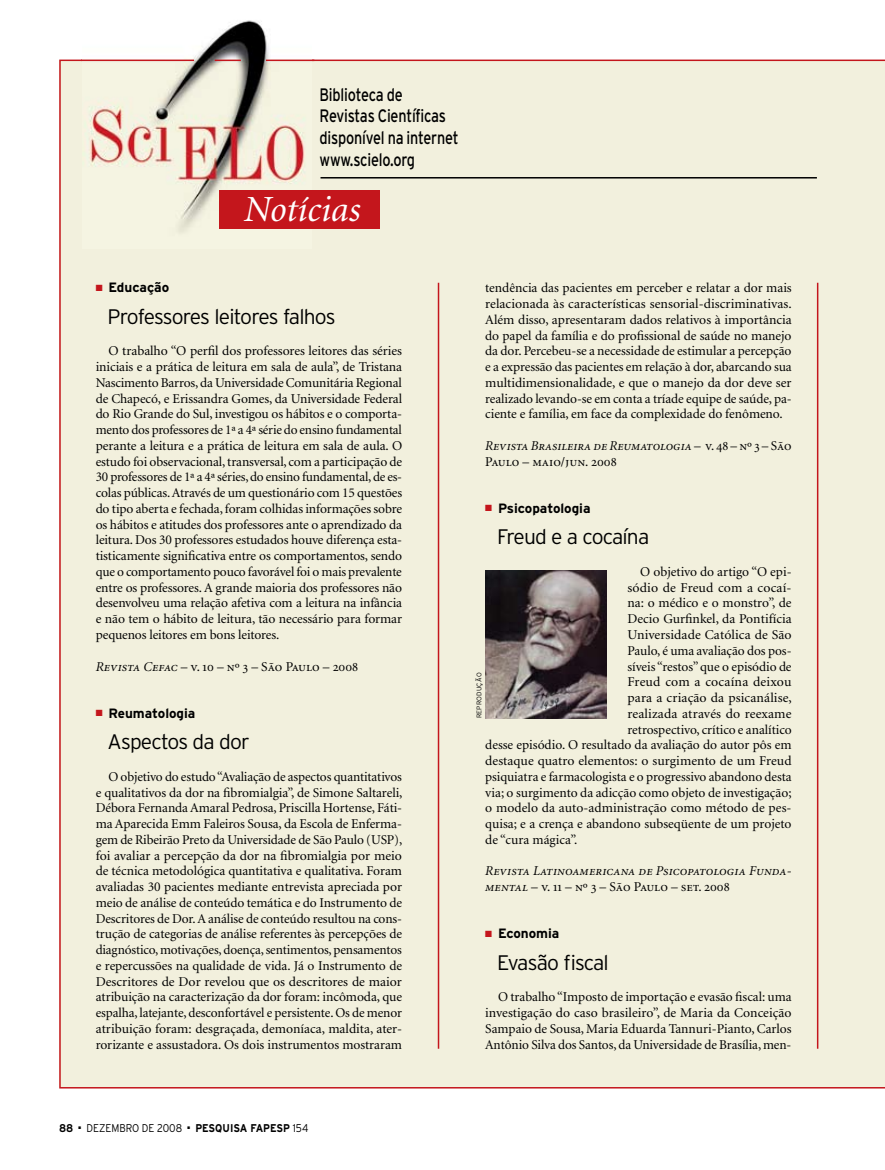
<style>
.page{position:relative;width:885px;height:1170px;background:#fff}
.page>*{position:absolute;margin:0;border:0;box-sizing:border-box;transform-origin:0 0}
.t1{font:italic 36.9px "Minion";color:#fff}
.t2{font:300 21px "Interstate";letter-spacing:-.04em;color:#000}
.t3{font:18px/21.6px "Interstate";letter-spacing:-.015em;color:#000;scale:.8 1}
.t4{font:13.5px/15.8px "Minion";color:#000;text-align:justify}
.t5{font:13.5px "Minion Italic SC";letter-spacing:-.005em;color:#000}
.t6{font:13.5px "Minion Regular SC";color:#000}
.t7{font:700 13.5px "Interstate";color:#000}
.t8{font:700 11.25px "Interstate";color:#000;scale:.9 1}
.t9{font:300 11.25px "Interstate";color:#000;scale:.9 1}
.t10{font:300 6.75px "Interstate";letter-spacing:.025em;color:#000}
.s1{color:#c4161c}
.s2{font-family:"Minion Italic SC"}
.s3{font-family:"Minion Regular SC"}
.s4{font-weight:300}
</style>
<div class="page">
<div style="left:59px;top:60px;width:825px;height:1028px;background:#f2f0dd"></div>
<img style="left:82px;top:20px;width:230px;height:229px">
<hr style="left:81px;top:60px;width:113px;height:1px;background:#c4161c">
<hr style="left:266px;top:60px;width:48px;height:1px;background:#c4161c">
<svg style="left:215px;top:60px;width:26px;height:1px"></svg>
<div style="left:219px;top:190px;width:161px;height:39px;background:#c4161c"></div>
<hr style="left:320px;top:177px;width:496px;height:1px;background:#000">
<img style="left:485px;top:570px;width:121px;height:148px">
<hr style="left:437px;top:283px;width:2px;height:765px;background:#c4161c">
<hr style="left:816px;top:283px;width:2px;height:765px;background:#c4161c">
<h3 class="t3" style="left:319px;top:83px;width:175px">Biblioteca de<br>Revistas Científicas disponível na internet www.scielo.org</h3>
<h1 class="t1" style="left:243px;top:191px;width:118px">Notícias</h1>
<p class="t7" style="left:96px;top:280px;width:75px"><span class="s1">■</span> Educação</p>
<h2 class="t2" style="left:108px;top:304px;width:229px">Professores leitores falhos</h2>
<p class="t4" style="left:96px;top:343px;width:308px;text-indent:13px">O trabalho “O perfil dos professores leitores das séries iniciais e a prática de leitura em sala de aula”, de Tristana Nascimento Barros, da Universidade Comunitária Regional de Chapecó, e Erissandra Gomes, da Universidade Federal do Rio Grande do Sul, investigou os hábitos e o comporta&shy;mento dos professores de 1ª a 4ª série do ensino fundamental perante a leitura e a prática de leitura em sala de aula. O estudo foi observacional, transversal, com a participação de 30 professores de 1ª a 4ª séries, do ensino fundamental, de es&shy;colas públicas. Através de um questionário com 15 questões do tipo aberta e fechada, foram colhidas informações sobre os hábitos e atitudes dos professores ante o aprendizado da leitura. Dos 30 professores estudados houve diferença esta&shy;tisticamente significativa entre os comportamentos, sendo que o comportamento pouco favorável foi o mais prevalente entre os professores. A grande maioria dos professores não desenvolveu uma relação afetiva com a leitura na infância e não tem o hábito de leitura, tão necessário para formar pequenos leitores em bons leitores.</p>
<p class="t6" style="left:96px;top:659px;width:264px"><span class="s2">Revista Cefac</span> – v. 10 – nº 3 – São Paulo – 2008</p>
<p class="t7" style="left:96px;top:705px;width:101px"><span class="s1">■</span> Reumatologia</p>
<h2 class="t2" style="left:108px;top:730px;width:143px">Aspectos da dor</h2>
<p class="t4" style="left:96px;top:769px;width:308px;text-indent:13px">O objetivo do estudo “Avaliação de aspectos quantitativos e qualitativos da dor na fibromialgia”, de Simone Saltareli, Débora Fernanda Amaral Pedrosa, Priscilla Hortense, Fáti&shy;ma Aparecida Emm Faleiros Sousa, da Escola de Enferma&shy;gem de Ribeirão Preto da Universidade de São Paulo (USP), foi avaliar a percepção da dor na fibromialgia por meio de técnica metodológica quantitativa e qualitativa. Foram avaliadas 30 pacientes mediante entrevista apreciada por meio de análise de conteúdo temática e do Instrumento de Descritores de Dor. A análise de conteúdo resultou na cons&shy;trução de categorias de análise referentes às percepções de diagnóstico, motivações, doença, sentimentos, pensamentos e repercussões na qualidade de vida. Já o Instrumento de Descritores de Dor revelou que os descritores de maior atribuição na caracterização da dor foram: incômoda, que espalha, latejante, desconfortável e persistente. Os de menor atribuição foram: desgraçada, demoníaca, maldita, ater&shy;rorizante e assustadora. Os dois instrumentos mostraram</p>
<p class="t4" style="left:485px;top:280px;width:308px">tendência das pacientes em perceber e relatar a dor mais relacionada às características sensorial-discriminativas.<br>Além disso, apresentaram dados relativos à importância do papel da família e do profissional de saúde no manejo da dor. Percebeu-se a necessidade de estimular a percepção e a expressão das pacientes em relação à dor, abarcando sua multidimensionalidade, e que o manejo da dor deve ser realizado levando-se em conta a tríade equipe de saúde, pa&shy;ciente e família, em face da complexidade do fenômeno.</p>
<p class="t5" style="left:485px;top:439px;width:308px">Revista Brasileira de Reumatologia <span class="s3">– v. 48 – nº 3 – São</span></p>
<p class="t6" style="left:485px;top:454px;width:133px">Paulo – maio/jun. 2008</p>
<p class="t7" style="left:485px;top:500px;width:107px"><span class="s1">■</span> Psicopatologia</p>
<h2 class="t2" style="left:497px;top:525px;width:154px">Freud e a cocaína</h2>
<p class="t4" style="left:640px;top:564px;width:153px">O objetivo do artigo “O epi-</p>
<p class="t4" style="left:627px;top:580px;width:166px">sódio de Freud com a cocaí-</p>
<p class="t4" style="left:627px;top:595px;width:166px">na: o médico e o monstro”, de</p>
<p class="t4" style="left:627px;top:611px;width:165px">Decio Gurfinkel, da Pontifícia</p>
<p class="t4" style="left:627px;top:627px;width:166px">Universidade Católica de São</p>
<p class="t4" style="left:627px;top:643px;width:165px">Paulo, é uma avaliação dos pos-</p>
<p class="t4" style="left:627px;top:658px;width:165px">síveis “restos” que o episódio de</p>
<p class="t4" style="left:627px;top:674px;width:165px">Freud com a cocaína deixou</p>
<p class="t4" style="left:627px;top:690px;width:166px">para a criação da psicanálise,</p>
<p class="t4" style="left:627px;top:706px;width:165px">realizada através do reexame</p>
<p class="t4" style="left:627px;top:721px;width:166px">retrospectivo, crítico e analítico</p>
<p class="t4" style="left:485px;top:737px;width:308px">desse episódio. O resultado da avaliação do autor pôs em</p>
<p class="t4" style="left:485px;top:753px;width:308px">destaque quatro elementos: o surgimento de um Freud</p>
<p class="t4" style="left:485px;top:769px;width:308px">psiquiatra e farmacologista e o progressivo abandono desta</p>
<p class="t4" style="left:485px;top:784px;width:308px">via; o surgimento da adicção como objeto de investigação;</p>
<p class="t4" style="left:485px;top:800px;width:308px">o modelo da auto-administração como método de pes-</p>
<p class="t4" style="left:485px;top:816px;width:308px">quisa; e a crença e abandono subseqüente de um projeto</p>
<p class="t4" style="left:485px;top:832px;width:93px">de “cura mágica”.</p>
<p class="t5" style="left:485px;top:864px;width:308px">Revista Latinoamericana de Psicopatologia Funda-</p>
<p class="t6" style="left:485px;top:880px;width:246px"><span class="s2">mental</span> – v. 11 – nº 3 – São Paulo – set. 2008</p>
<p class="t7" style="left:485px;top:926px;width:76px"><span class="s1">■</span> Economia</p>
<h2 class="t2" style="left:497px;top:950px;width:113px">Evasão fiscal</h2>
<p class="t4" style="left:485px;top:989px;width:308px;text-indent:13px">O trabalho “Imposto de importação e evasão fiscal: uma investigação do caso brasileiro”, de Maria da Conceição Sampaio de Sousa, Maria Eduarda Tannuri-Pianto, Carlos Antônio Silva dos Santos, da Universidade de Brasília, men-</p>
<p class="t10" style="left:475px;top:718px;width:47px;rotate:-90deg">reprodução</p>
<p class="t8" style="left:59px;top:1121px;width:17px">88</p>
<p class="t9" style="left:79px;top:1121px;width:117px">■ dezembro DE 2008</p>
<p class="t8" style="left:187px;top:1121px;width:136px">■ PESQUISA FAPESP <span class="s4">154</span></p>
</div>
